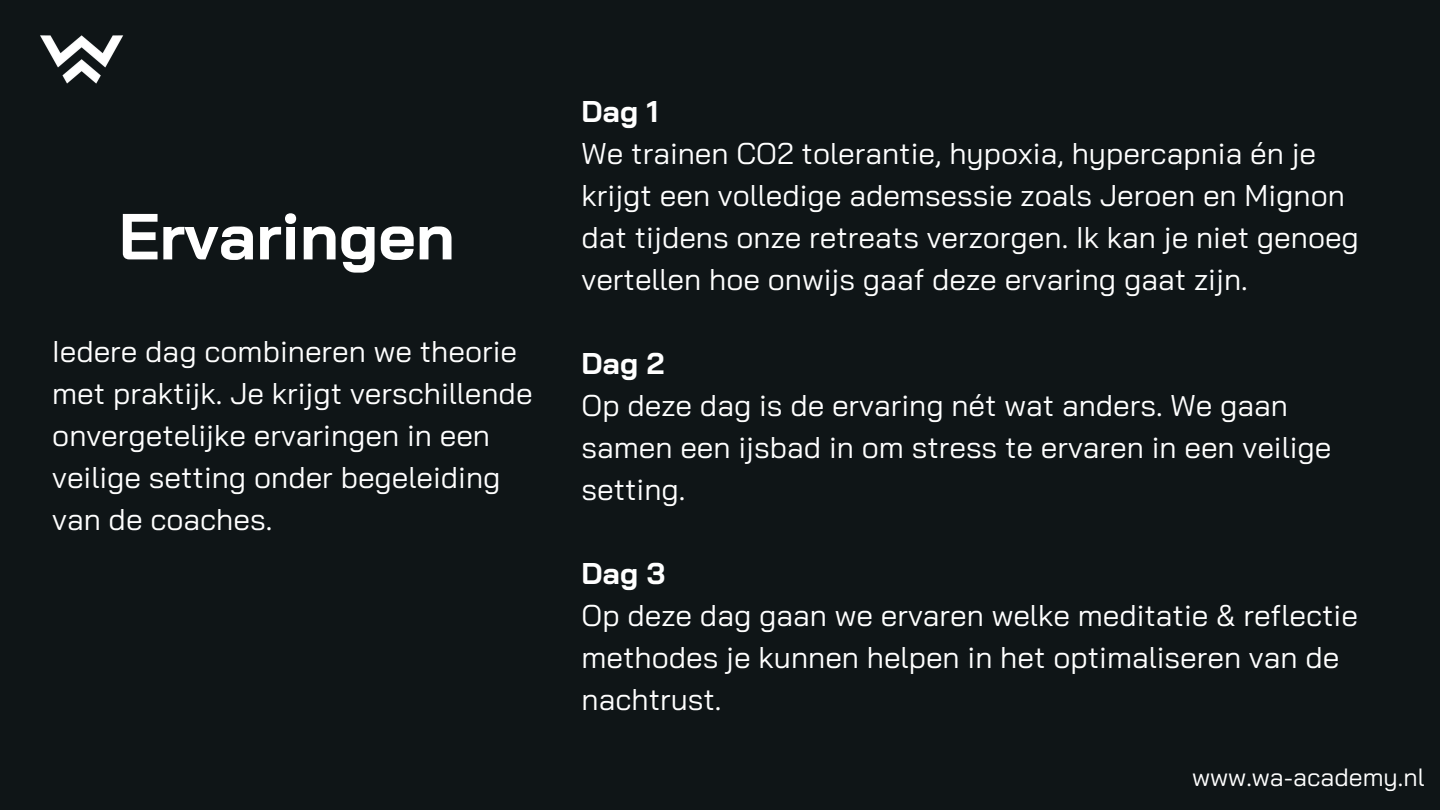
<style>
.page{position:relative;width:1440px;height:810px;background:#0f1517}
.page>*{position:absolute;margin:0;border:0;box-sizing:border-box;transform-origin:0 0}
.t1{font:700 65px "Bai Jamjuree";color:#fff}
.t2{font:30px/42px "Bai Jamjuree";color:#fff}
.t3{font:25px "Bai Jamjuree";color:#fff}
.s1{font-weight:700}
</style>
<div class="page">
<img style="left:40px;top:35px;width:84px;height:49px">
<p class="t1" style="left:119px;top:194px;width:338px">Ervaringen</p>
<h1 class="t2" style="left:52px;top:330px;width:482px">Iedere dag combineren we theorie met praktijk. Je krijgt verschillende onvergetelijke ervaringen in een veilige setting onder begeleiding van de coaches.</h1>
<h2 class="t2" style="left:582px;top:90px;width:779px"><span class="s1">Dag 1<br></span>We trainen CO2 tolerantie, hypoxia, hypercapnia én je krijgt een volledige ademsessie zoals Jeroen en Mignon dat tijdens onze retreats verzorgen. Ik kan je niet genoeg vertellen hoe onwijs gaaf deze ervaring gaat zijn.</h2>
<h2 class="t2" style="left:582px;top:342px;width:751px"><span class="s1">Dag 2<br></span>Op deze dag is de ervaring nét wat anders. We gaan samen een ijsbad in om stress te ervaren in een veilige setting.</h2>
<h2 class="t2" style="left:582px;top:552px;width:778px"><span class="s1">Dag 3<br></span>Op deze dag gaan we ervaren welke meditatie &amp; reflectie methodes je kunnen helpen in het optimaliseren van de nachtrust.</h2>
<h2 class="t3" style="left:1192px;top:761px;width:234px">www.wa-academy.nl</h2>
</div>
